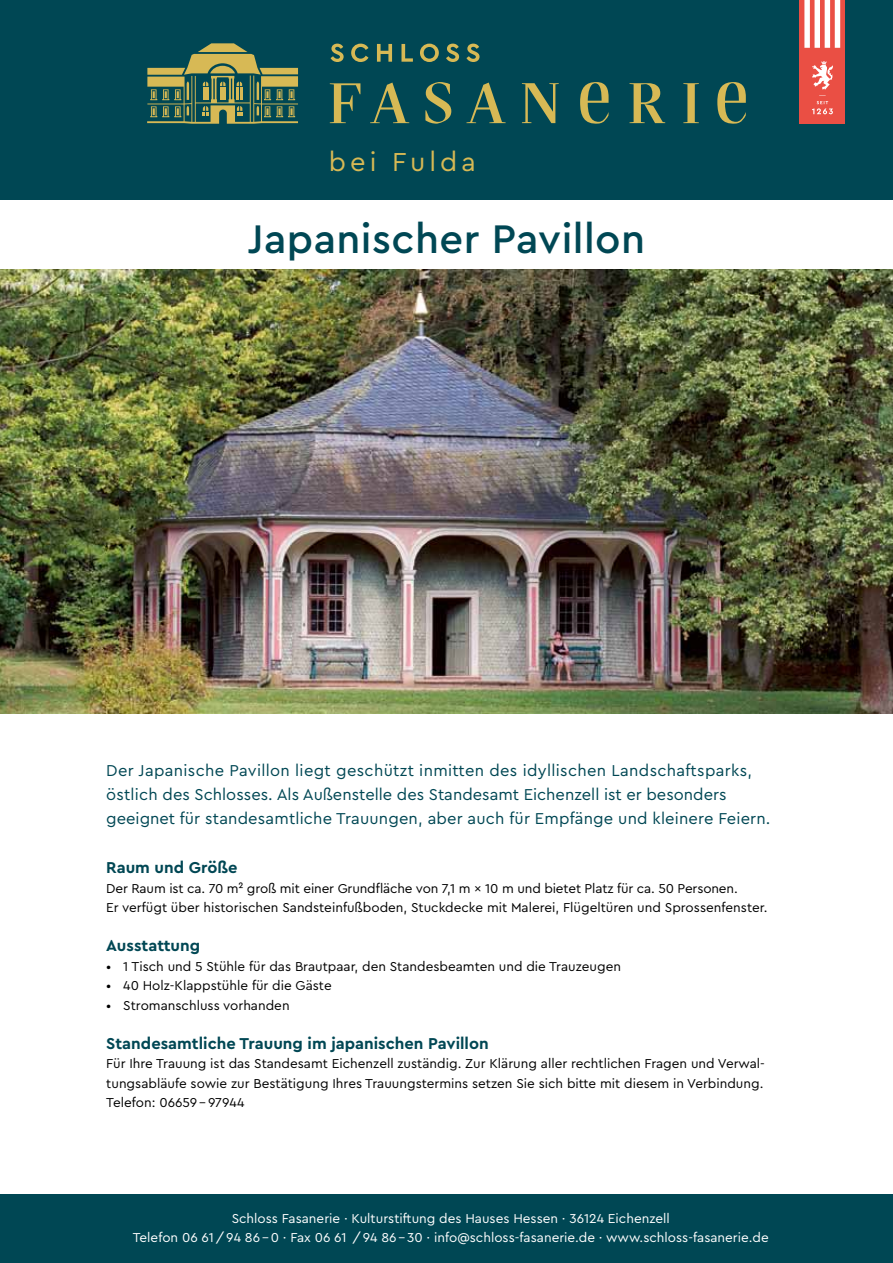
<style>
.page{position:relative;width:893px;height:1263px;background:#fff}
.page>*{position:absolute;margin:0;border:0;box-sizing:border-box;transform-origin:0 0}
.t1{font:500 41.85px "Cera Pro";letter-spacing:.01em;color:#004754}
.t2{font:27.3px "Cera Pro";letter-spacing:.15em;color:#d7b955}
.t3{font:16.5px/24px "Cera Pro";letter-spacing:.01em;color:#004754}
.t4{font:700 16.5px "Cera Pro";color:#004754}
.t5{font:13.5px/19.5px "Cera Pro";color:#000}
.t6{font:13.5px/19.5px "Cera Pro";color:#fff;text-align:center}
</style>
<div class="page">
<div style="left:0;top:0;width:893px;height:200px;background:#004754"></div>
<svg style="left:331px;top:44px;width:13px;height:18px"></svg>
<svg style="left:351px;top:44px;width:17px;height:18px"></svg>
<svg style="left:377px;top:44px;width:15px;height:18px"></svg>
<svg style="left:401px;top:44px;width:12px;height:18px"></svg>
<svg style="left:420px;top:44px;width:19px;height:18px"></svg>
<svg style="left:446px;top:44px;width:13px;height:18px"></svg>
<svg style="left:466px;top:44px;width:13px;height:18px"></svg>
<svg style="left:425px;top:82px;width:26px;height:42px"></svg>
<svg style="left:580px;top:82px;width:29px;height:42px"></svg>
<svg style="left:717px;top:82px;width:29px;height:42px"></svg>
<svg style="left:683px;top:83px;width:16px;height:40px"></svg>
<svg style="left:330px;top:83px;width:30px;height:40px"></svg>
<svg style="left:522px;top:83px;width:37px;height:40px"></svg>
<svg style="left:370px;top:83px;width:39px;height:40px"></svg>
<svg style="left:466px;top:83px;width:40px;height:40px"></svg>
<svg style="left:629px;top:83px;width:36px;height:40px"></svg>
<svg style="left:147px;top:43px;width:151px;height:81px"></svg>
<img style="left:0;top:270px;width:893px;height:444px">
<div style="left:0;top:1195px;width:893px;height:68px;background:#004754"></div>
<div style="left:800px;top:0;width:45px;height:123px;background:#ea4f44"></div>
<svg style="left:804px;top:0;width:36px;height:114px"></svg>
<h2 class="t2" style="left:329px;top:144px;width:149px">bei Fulda</h2>
<h1 class="t1" style="left:248px;top:211px;width:399px">Japanischer Pavillon</h1>
<p class="t3" style="left:106px;top:757px;width:666px">Der Japanische Pavillon liegt geschützt inmitten des idyllischen Landschaftsparks, östlich des Schlosses. Als Außenstelle des Standesamt Eichenzell ist er besonders geeignet für standesamtliche Trauungen, aber auch für Empfänge und kleinere Feiern.</p>
<p class="t4" style="left:106px;top:857px;width:133px">Raum und Größe</p>
<p class="t5" style="left:106px;top:878px;width:663px">Der Raum ist ca. 70 m² groß mit einer Grundfläche von 7,1 m × 10 m und bietet Platz für ca. 50 Personen.<br>Er verfügt über historischen Sandsteinfußboden, Stuckdecke mit Malerei, Flügeltüren und Sprossenfenster.</p>
<p class="t4" style="left:106px;top:935px;width:95px">Ausstattung</p>
<p class="t5" style="left:106px;top:956px;width:516px">• 1 Tisch und 5 Stühle für das Brautpaar, den Standesbeamten und die Trauzeugen</p>
<p class="t5" style="left:106px;top:975px;width:227px">• 40 Holz-Klappstühle für die Gäste</p>
<p class="t5" style="left:106px;top:995px;width:185px">• Stromanschluss vorhanden</p>
<p class="t4" style="left:106px;top:1032px;width:384px">Standesamtliche Trauung im japanischen Pavillon</p>
<p class="t5" style="left:106px;top:1053px;width:659px;text-align:justify">Für Ihre Trauung ist das Standesamt Eichenzell zuständig. Zur Klärung aller rechtlichen Fragen und Verwal&shy;tungsabläufe sowie zur Bestätigung Ihres Trauungstermins setzen Sie sich bitte mit diesem in Verbindung.<br>Telefon: 06659 – 97944</p>
<p class="t6" style="left:133px;top:1208px;width:637px">Schloss Fasanerie · Kulturstiftung des Hauses Hessen · 36124 Eichenzell<br>Telefon 06 61 / 94 86 – 0 · Fax 06 61 / 94 86 – 30 · info@schloss-fasanerie.de · www.schloss-fasanerie.de</p>
</div>
